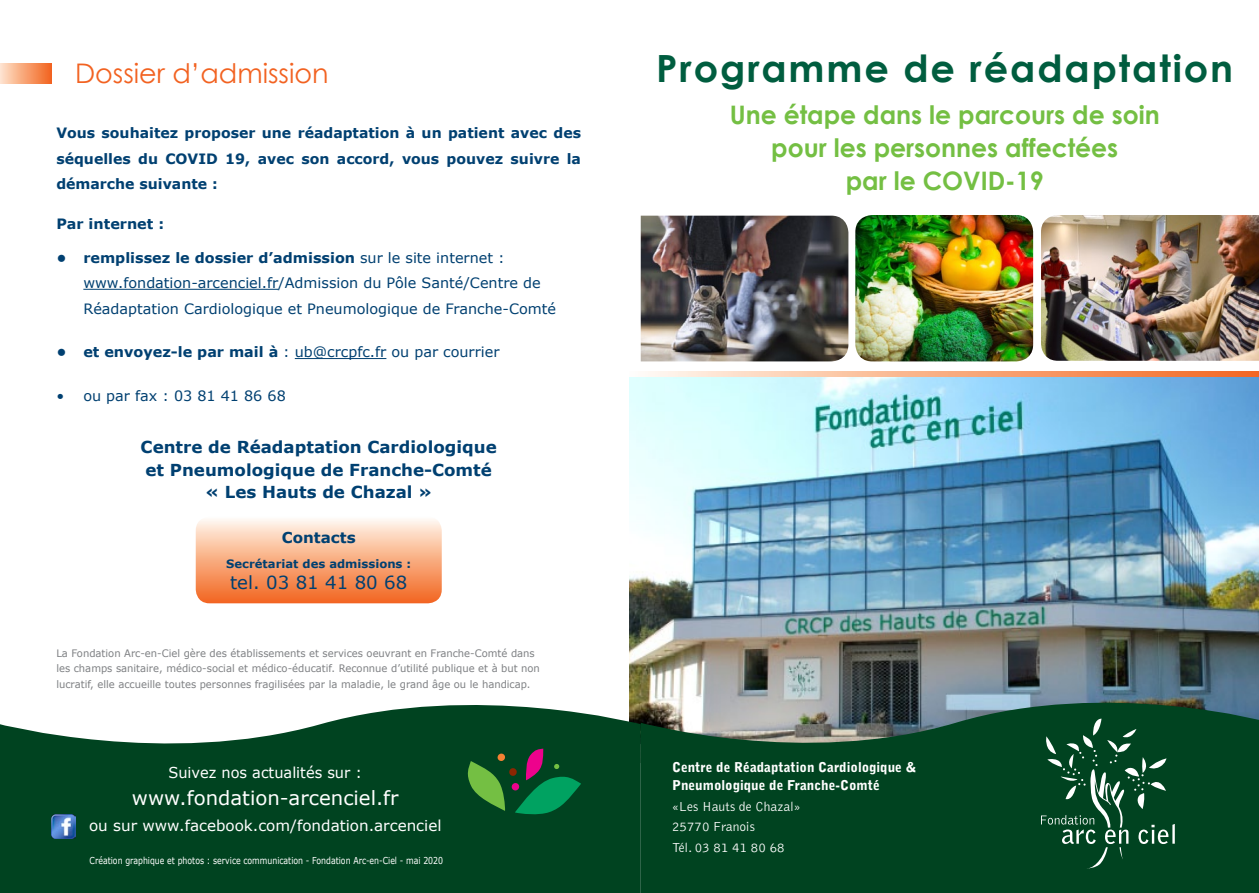
<style>
.page{position:relative;width:1259px;height:893px;background:#fff}
.page>*{position:absolute;margin:0;border:0;box-sizing:border-box;transform-origin:0 0}
.t1{font:700 37.5px "Century Gothic";letter-spacing:.05em;color:#005d3f}
.t2{font:27px "Century Gothic";color:#f26221}
.t3{font:700 25.5px/33px "Century Gothic";color:#74bf43;text-align:center}
.t4{font:19.5px "Verdana";color:#fff}
.t5{font:18px "Verdana";color:#004071}
.t6{font:700 16.5px/22.5px "Verdana";color:#004071;text-align:center}
.t7{font:15px "Verdana";color:#fff}
.t8{font:700 15px "Verdana";color:#004071}
.t9{font:14.25px/25.5px "Verdana";color:#004071}
.t10{font:700 14.25px/25.5px "Verdana";color:#004071;text-align:justify}
.t11{font:900 13.5px/18px "Bell Gothic Std";color:#fff}
.t12{font:300 13.5px "Bell Gothic Std";color:#fff}
.t13{font:700 11.55px "Verdana";color:#004071}
.t14{font:10.35px/15.5px "Verdana";color:#7e8083}
.t15{font:9.6px "Verdana";color:#fff;scale:.82 1}
.s1{font-weight:700}
</style>
<div class="page">
<img style="left:629px;top:376px;width:630px;height:305px">
<svg style="left:648px;top:372px;width:611px;height:4px"></svg>
<svg style="left:641px;top:678px;width:618px;height:215px;fill:#004320"></svg>
<svg style="left:1041px;top:718px;width:133px;height:151px"></svg>
<img style="left:855px;top:215px;width:178px;height:146px">
<img style="left:641px;top:216px;width:207px;height:145px">
<img style="left:1041px;top:215px;width:218px;height:146px">
<svg style="left:0;top:681px;width:641px;height:212px;fill:#004320"></svg>
<img style="left:51px;top:814px;width:25px;height:25px">
<svg style="left:465px;top:761px;width:40px;height:50px"></svg>
<svg style="left:515px;top:749px;width:66px;height:67px"></svg>
<div style="left:497px;top:753px;width:8px;height:8px;background:#f48133;border-radius:3px"></div>
<div style="left:509px;top:768px;width:8px;height:8px;background:#8b2602;border-radius:3px"></div>
<div style="left:511px;top:783px;width:8px;height:8px;background:#ed028c;border-radius:3px"></div>
<div style="left:0;top:63px;width:51px;height:21px;background:linear-gradient(to right,#fee2cc,#f2651e)"></div>
<hr style="left:83px;top:289px;width:195px;height:1px;background:#004071">
<hr style="left:295px;top:358px;width:91px;height:1px;background:#004071">
<svg style="left:196px;top:519px;width:246px;height:84px"></svg>
<p class="t2" style="left:75px;top:55px;width:255px">Dossier d’admission</p>
<p class="t10" style="left:56px;top:120px;width:526px">Vous souhaitez proposer une réadaptation à un patient avec des séquelles du COVID 19, avec son accord, vous pouvez suivre la démarche suivante :</p>
<p class="t10" style="left:56px;top:210px;width:109px">Par internet :</p>
<p class="t9" style="left:83px;top:244px;width:474px;text-indent:-27px"><span class="s1">• remplissez le dossier d’admission</span> sur le site internet : www.fondation-arcenciel.fr/Admission du Pôle Santé/Centre de<br>Réadaptation Cardiologique et Pneumologique de Franche-Comté</p>
<p class="t9" style="left:56px;top:339px;width:445px"><span class="s1">• et envoyez-le par mail à</span> : ub@crcpfc.fr ou par courrier</p>
<p class="t9" style="left:56px;top:383px;width:231px">• ou par fax : 03 81 41 86 68</p>
<p class="t6" style="left:141px;top:436px;width:358px">Centre de Réadaptation Cardiologique et Pneumologique de Franche-Comté « Les Hauts de Chazal »</p>
<p class="t8" style="left:282px;top:527px;width:75px">Contacts</p>
<p class="t13" style="left:226px;top:555px;width:186px">Secrétariat des admissions :</p>
<p class="t5" style="left:230px;top:570px;width:179px">tel. 03 81 41 80 68</p>
<p class="t14" style="left:56px;top:645px;width:485px">La Fondation Arc-en-Ciel gère des établissements et services oeuvrant en Franche-Comté dans les champs sanitaire, médico-social et médico-éducatif. Reconnue d’utilité publique et à but non lucratif, elle accueille toutes personnes fragilisées par la maladie, le grand âge ou le handicap.</p>
<p class="t7" style="left:168px;top:762px;width:195px">Suivez nos actualités sur :</p>
<p class="t4" style="left:132px;top:784px;width:268px">www.fondation-arcenciel.fr</p>
<p class="t7" style="left:89px;top:815px;width:354px">ou sur www.facebook.com/fondation.arcenciel</p>
<p class="t15" style="left:90px;top:854px;width:433px">Création graphique et photos : service communication - Fondation Arc-en-Ciel - mai 2020</p>
<p class="t1" style="left:656px;top:40px;width:578px">Programme de réadaptation</p>
<p class="t3" style="left:730px;top:97px;width:431px">Une étape dans le parcours de soin pour les personnes affectées<br>par le COVID-19</p>
<p class="t11" style="left:672px;top:759px;width:246px">Centre de Réadaptation Cardiologique &amp;<br>Pneumologique de Franche-Comté</p>
<p class="t12" style="left:672px;top:799px;width:130px">«Les Hauts de Chazal»</p>
<p class="t12" style="left:672px;top:820px;width:84px">25770 Franois</p>
<p class="t12" style="left:672px;top:840px;width:114px">Tél. 03 81 41 80 68</p>
</div>
